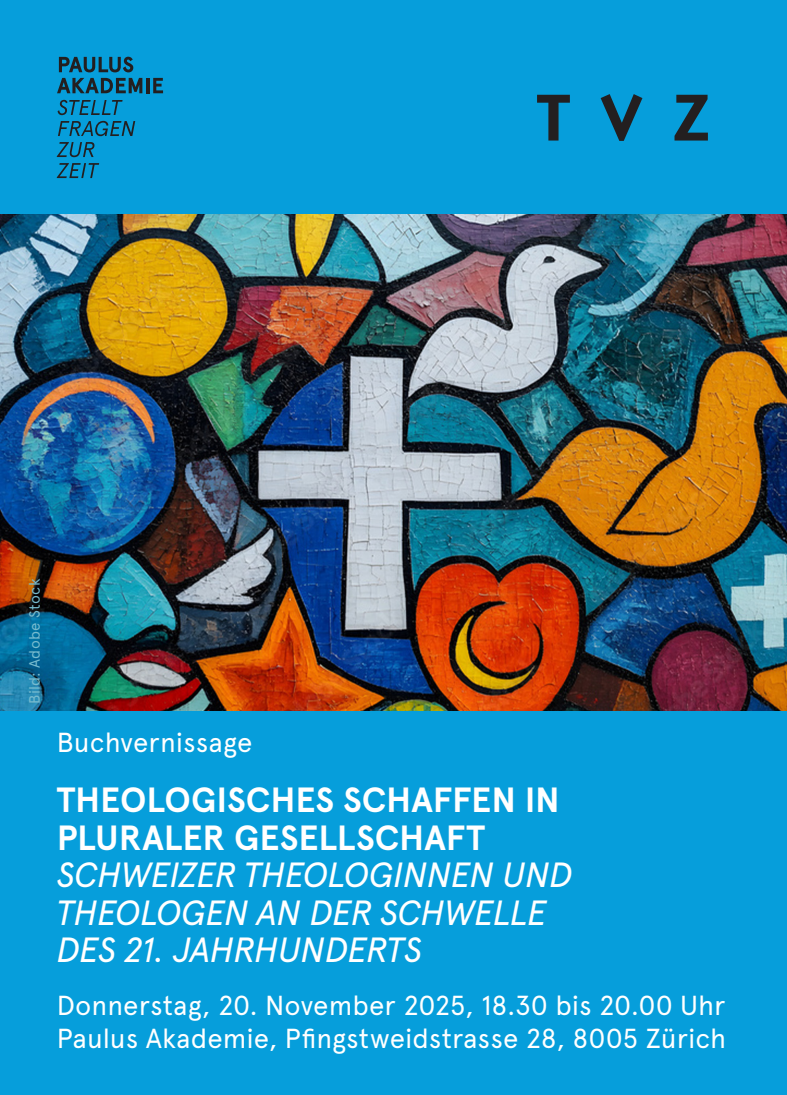
<style>
.page{position:relative;width:787px;height:1095px;background:#069edb}
.page>*{position:absolute;margin:0;border:0;box-sizing:border-box;transform-origin:0 0}
._01_Untertitel{font:italic 35px "Apercu Pro";letter-spacing:-.02em;color:#fff}
._01_Titel{font:700 35px "Apercu Pro";color:#fff}
._00_Standardtext{font:27.5px "Apercu Pro";color:#fff}
._01_Untertitel-2{font:27.5px "Apercu Pro";color:#fff}
._01_Titel-2{font:15px "Apercu Pro";letter-spacing:.025em;color:#77bbce}
</style>
<div class="page">
<svg style="left:57px;top:163px;width:42px;height:15px"></svg>
<svg style="left:57px;top:142px;width:37px;height:15px"></svg>
<svg style="left:58px;top:121px;width:77px;height:15px"></svg>
<svg style="left:58px;top:100px;width:65px;height:15px"></svg>
<svg style="left:153px;top:78px;width:10px;height:15px"></svg>
<hr style="left:146px;top:78px;width:3px;height:15px;background:#231f20">
<svg style="left:57px;top:78px;width:85px;height:15px"></svg>
<svg style="left:59px;top:57px;width:74px;height:15px"></svg>
<img style="left:0;top:214px;width:787px;height:496px">
<svg style="left:537px;top:95px;width:33px;height:46px"></svg>
<svg style="left:600px;top:94px;width:42px;height:47px"></svg>
<svg style="left:674px;top:95px;width:34px;height:46px"></svg>
<p class="_01_Titel-2" style="left:23px;top:704px;width:127px;rotate:-90deg">Bild: Adobe Stock</p>
<p class="_00_Standardtext" style="left:57px;top:722px;width:197px">Buchvernissage</p>
<p class="_01_Titel" style="left:57px;top:773px;width:505px">THEOLOGISCHES SCHAFFEN IN</p>
<p class="_01_Titel" style="left:57px;top:811px;width:430px">PLURALER GESELLSCHAFT</p>
<p class="_01_Untertitel" style="left:57px;top:849px;width:517px">SCHWEIZER THEOLOGINNEN UND</p>
<p class="_01_Untertitel" style="left:57px;top:886px;width:492px">THEOLOGEN AN DER SCHWELLE</p>
<p class="_01_Untertitel" style="left:57px;top:924px;width:367px">DES 21. JAHRHUNDERTS</p>
<p class="_01_Untertitel-2" style="left:57px;top:985px;width:670px">Donnerstag, 20. November 2025, 18.30 bis 20.00 Uhr</p>
<p class="_00_Standardtext" style="left:57px;top:1018px;width:671px">Paulus Akademie, Pfingstweidstrasse 28, 8005 Zürich</p>
</div>
